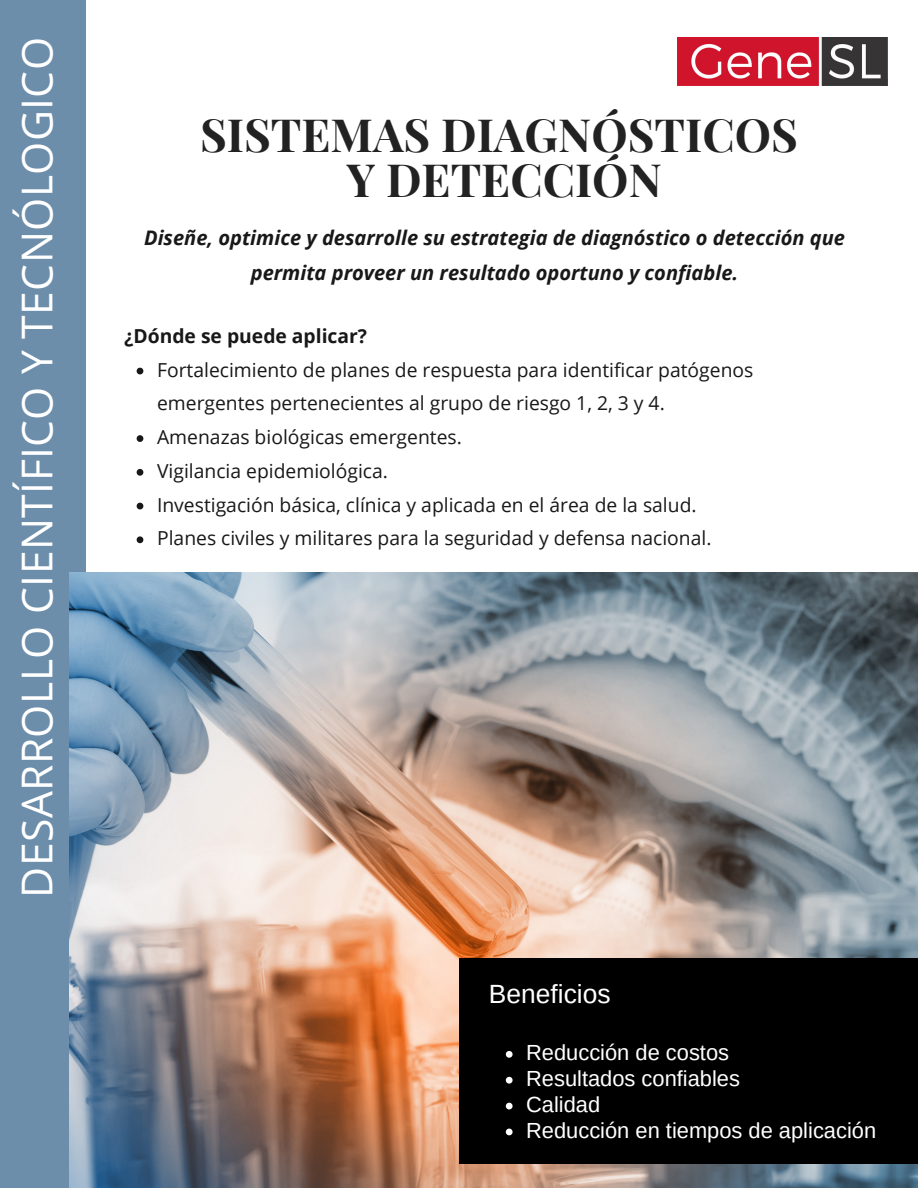
<style>
.page{position:relative;width:918px;height:1188px;background:#fff}
.page>*{position:absolute;margin:0;border:0;box-sizing:border-box;transform-origin:0 0}
.t1{font:700 45.9px/45px "Playfair Display";color:#222;text-align:center}
.t2{font:42.6px "Open Sans";letter-spacing:.01em;color:#fff}
.t3{font:26.4px "Arimo";color:#fff}
.t4{font:21.9px/25.8px "Arimo";color:#fff}
.t5{font:italic 700 20.1px/34.8px "Open Sans";color:#181818;text-align:center}
.t6{font:19.35px/33.8px "Open Sans";color:#181818}
.t7{font:700 19.35px "Open Sans";color:#181818}
</style>
<div class="page">
<div style="left:0;top:0;width:85px;height:1188px;background:#6c8eaa"></div>
<img style="left:70px;top:572px;width:848px;height:616px">
<div style="left:459px;top:958px;width:459px;height:206px;background:#000"></div>
<svg style="left:137px;top:368px;width:6px;height:6px"></svg>
<svg style="left:137px;top:435px;width:6px;height:7px"></svg>
<svg style="left:137px;top:469px;width:6px;height:7px"></svg>
<svg style="left:137px;top:503px;width:6px;height:6px"></svg>
<svg style="left:137px;top:536px;width:6px;height:7px"></svg>
<svg style="left:506px;top:1051px;width:7px;height:7px"></svg>
<svg style="left:506px;top:1077px;width:7px;height:7px"></svg>
<svg style="left:506px;top:1103px;width:7px;height:6px"></svg>
<svg style="left:506px;top:1129px;width:7px;height:6px"></svg>
<img style="left:678px;top:37px;width:209px;height:49px">
<h2 class="t2" style="left:7px;top:898px;width:862px;rotate:-90deg">DESARROLLO CIENTÍFICO Y TECNÓLOGICO</h2>
<h1 class="t1" style="left:200px;top:111px;width:599px">SISTEMAS DIAGNÓSTICOS<br>Y DETECCIÓN</h1>
<p class="t5" style="left:144px;top:220px;width:702px">Diseñe, optimice y desarrolle su estrategia de diagnóstico o detección que permita proveer un resultado oportuno y confiable.</p>
<p class="t7" style="left:124px;top:322px;width:244px">¿Dónde se puede aplicar?</p>
<p class="t6" style="left:157px;top:352px;width:598px">Fortalecimiento de planes de respuesta para identificar patógenos emergentes pertenecientes al grupo de riesgo 1, 2, 3 y 4.<br>Amenazas biológicas emergentes.<br>Vigilancia epidemiológica.<br>Investigación básica, clínica y aplicada en el área de la salud.<br>Planes civiles y militares para la seguridad y defensa nacional.</p>
<h3 class="t3" style="left:489px;top:979px;width:123px">Beneficios</h3>
<p class="t4" style="left:526px;top:1039px;width:352px">Reducción de costos<br>Resultados confiables<br>Calidad<br>Reducción en tiempos de aplicación</p>
</div>
